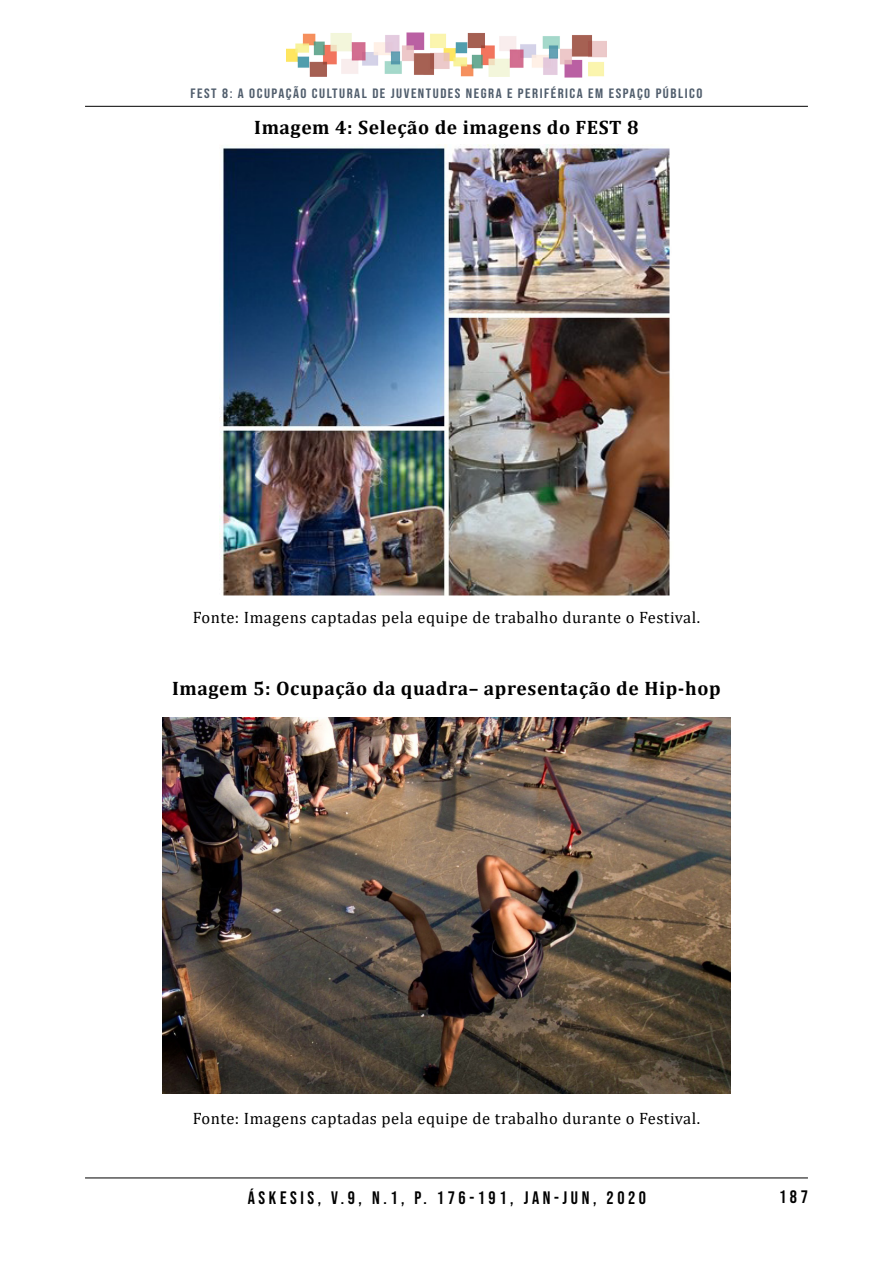
<style>
.page{position:relative;width:893px;height:1263px;background:#fff}
.page>*{position:absolute;margin:0;border:0;box-sizing:border-box;transform-origin:0 0}
.PARÁGRAFO_PADRÃO_NOV{font:700 19.5px "Cambria";letter-spacing:.03em;color:#000}
.paginação{font:18px "Bebas Neue";color:#000}
.PARÁGRAFO_PADRÃO_NOV-2{font:16.5px "Cambria";letter-spacing:.03em;color:#000}
.t1{font:13.5px "Bebas Neue";letter-spacing:.1em;color:#505d6c;scale:1.11 1}
</style>
<div class="page">
<hr style="left:85px;top:106px;width:723px;height:1px;background:#000">
<hr style="left:85px;top:1178px;width:723px;height:1px;background:#000">
<img style="left:286px;top:32px;width:321px;height:46px">
<img style="left:219px;top:145px;width:451px;height:451px">
<img style="left:163px;top:717px;width:567px;height:376px">
<p class="t1" style="left:191px;top:86px;width:463px">FEST 8: A OCUPAÇÃO CULTURAL DE JUVENTUDES NEGRA E PERIFÉRICA EM ESPAÇO PÚBLICO</p>
<p class="PARÁGRAFO_PADRÃO_NOV" style="left:254px;top:114px;width:386px">Imagem 4: Seleção de imagens do FEST 8</p>
<p class="PARÁGRAFO_PADRÃO_NOV-2" style="left:193px;top:608px;width:509px">Fonte: Imagens captadas pela equipe de trabalho durante o Festival.</p>
<p class="PARÁGRAFO_PADRÃO_NOV" style="left:172px;top:675px;width:550px">Imagem 5: Ocupação da quadra– apresentação de Hip-hop</p>
<p class="PARÁGRAFO_PADRÃO_NOV-2" style="left:193px;top:1109px;width:509px">Fonte: Imagens captadas pela equipe de trabalho durante o Festival.</p>
<p class="paginação" style="left:248px;top:1188px;width:75px">KSÁ ,SISE</p>
<p class="paginação" style="left:331px;top:1188px;width:32px">,9.V</p>
<p class="paginação" style="left:372px;top:1188px;width:34px">N ,1.</p>
<p class="paginação" style="left:415px;top:1188px;width:14px">.P</p>
<p class="paginação" style="left:437px;top:1188px;width:78px">1 67 191 - ,</p>
<p class="paginação" style="left:524px;top:1188px;width:124px">A J N U J - N 202, 0</p>
<p class="paginação" style="left:779px;top:1186px;width:30px">187</p>
</div>
